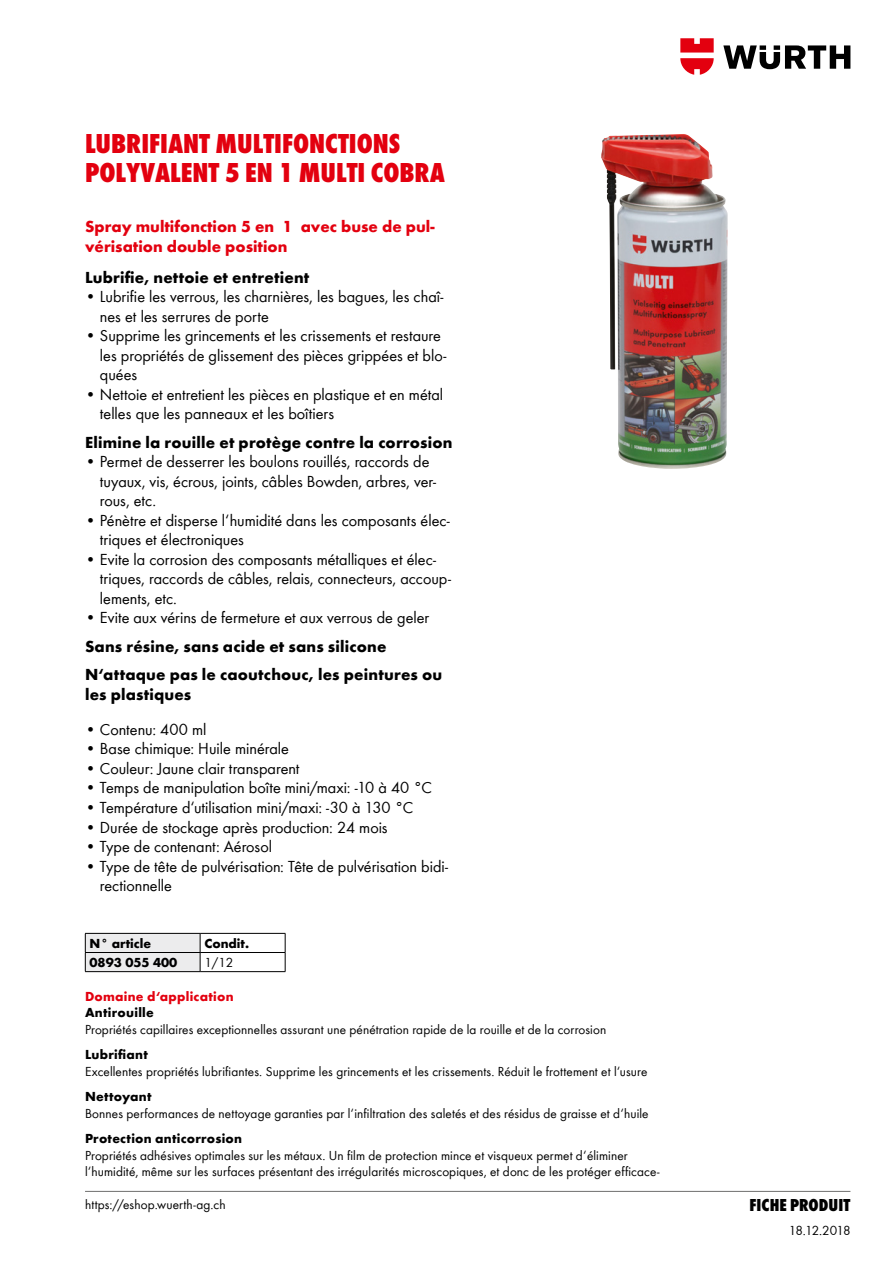
<style>
.page{position:relative;width:893px;height:1263px;background:#fff}
.page>*{position:absolute;margin:0;border:0;box-sizing:border-box;transform-origin:0 0}
.t1{font:800 condensed 28.5px/28.7px "Wuerth Global";color:#e3000f}
.t2{font:800 condensed 18px "Wuerth Global";letter-spacing:.005em;color:#000}
.t3{font:16.5px/19.5px "Wuerth Global";color:#000}
.t4{font:700 16.5px/28.5px "Wuerth Global";letter-spacing:.01em;color:#000}
.t5{font:700 16.5px/19.5px "Wuerth Global";color:#e3000f}
.t6{font:13.5px/16.5px "Wuerth Global";letter-spacing:.01em;color:#000}
.t7{font:700 13.5px "Wuerth Global";letter-spacing:.015em;color:#000}
.t8{font:700 13.5px "Wuerth Global";letter-spacing:.02em;color:#e3000f}
</style>
<div class="page">
<svg style="left:723px;top:45px;width:127px;height:24px"></svg>
<svg style="left:680px;top:38px;width:34px;height:37px"></svg>
<hr style="left:85px;top:1191px;width:765px;height:1px;background:#6f6f6e">
<hr style="left:200px;top:933px;width:85px;height:1px;background:#000">
<hr style="left:200px;top:952px;width:85px;height:1px;background:#000">
<svg style="left:85px;top:933px;width:116px;height:39px;background:#d8d8d8"></svg>
<svg style="left:285px;top:934px;width:1px;height:37px"></svg>
<hr style="left:200px;top:971px;width:85px;height:1px;background:#000">
<img style="left:601px;top:135px;width:127px;height:334px">
<h1 class="t1" style="left:85px;top:129px;width:361px">LUBRIFIANT MULTIFONCTIONS<br>POLYVALENT 5 EN 1 MULTI COBRA</h1>
<p class="t5" style="left:85px;top:217px;width:351px">Spray multifonction 5 en 1 avec buse de pul&shy;vérisation double position</p>
<p class="t4" style="left:85px;top:263px;width:226px">Lubrifie, nettoie et entretient</p>
<p class="t3" style="left:100px;top:287px;width:345px;text-indent:-15px">• Lubrifie les verrous, les charnières, les bagues, les chaî&shy;nes et les serrures de porte</p>
<p class="t3" style="left:100px;top:326px;width:348px;text-indent:-15px">• Supprime les grincements et les crissements et restaure les propriétés de glissement des pièces grippées et blo&shy;quées</p>
<p class="t3" style="left:100px;top:384px;width:345px;text-indent:-15px">• Nettoie et entretient les pièces en plastique et en métal telles que les panneaux et les boîtiers</p>
<p class="t4" style="left:85px;top:428px;width:369px">Elimine la rouille et protège contre la corrosion</p>
<p class="t3" style="left:100px;top:452px;width:338px;text-indent:-15px">• Permet de desserrer les boulons rouillés, raccords de tuyaux, vis, écrous, joints, câbles Bowden, arbres, ver&shy;rous, etc.</p>
<p class="t3" style="left:100px;top:510px;width:351px;text-indent:-15px">• Pénètre et disperse l‘humidité dans les composants élec&shy;triques et électroniques</p>
<p class="t3" style="left:100px;top:549px;width:353px;text-indent:-15px">• Evite la corrosion des composants métalliques et élec&shy;triques, raccords de câbles, relais, connecteurs, accoup&shy;lements, etc.</p>
<p class="t3" style="left:85px;top:608px;width:346px">• Evite aux vérins de fermeture et aux verrous de geler</p>
<p class="t4" style="left:85px;top:632px;width:359px">Sans résine, sans acide et sans silicone<br>N‘attaque pas le caoutchouc, les peintures ou</p>
<p class="t4" style="left:85px;top:680px;width:108px">les plastiques</p>
<p class="t3" style="left:85px;top:719px;width:123px">• Contenu: 400 ml</p>
<p class="t3" style="left:85px;top:739px;width:205px">• Base chimique: Huile minérale</p>
<p class="t3" style="left:85px;top:758px;width:216px">• Couleur: Jaune clair transparent</p>
<p class="t3" style="left:85px;top:778px;width:348px">• Temps de manipulation boîte mini/maxi: -10 à 40 °C</p>
<p class="t3" style="left:85px;top:797px;width:330px">• Température d‘utilisation mini/maxi: -30 à 130 °C</p>
<p class="t3" style="left:85px;top:817px;width:304px">• Durée de stockage après production: 24 mois</p>
<p class="t3" style="left:85px;top:837px;width:189px">• Type de contenant: Aérosol</p>
<p class="t3" style="left:100px;top:856px;width:350px;text-indent:-15px">• Type de tête de pulvérisation: Tête de pulvérisation bidi&shy;rectionnelle</p>
<p class="t7" style="left:90px;top:935px;width:63px">N° article</p>
<p class="t7" style="left:204px;top:935px;width:46px">Condit.</p>
<p class="t7" style="left:90px;top:954px;width:89px">0893 055 400</p>
<p class="t6" style="left:204px;top:954px;width:30px">1/12</p>
<p class="t8" style="left:85px;top:988px;width:150px">Domaine d‘application</p>
<p class="t7" style="left:85px;top:1005px;width:70px">Antirouille</p>
<p class="t6" style="left:85px;top:1021px;width:523px">Propriétés capillaires exceptionnelles assurant une pénétration rapide de la rouille et de la corrosion</p>
<p class="t7" style="left:85px;top:1047px;width:64px">Lubrifiant</p>
<p class="t6" style="left:85px;top:1063px;width:564px">Excellentes propriétés lubrifiantes. Supprime les grincements et les crissements. Réduit le frottement et l‘usure</p>
<p class="t7" style="left:85px;top:1089px;width:68px">Nettoyant</p>
<p class="t6" style="left:85px;top:1105px;width:565px">Bonnes performances de nettoyage garanties par l‘infiltration des saletés et des résidus de graisse et d‘huile</p>
<p class="t7" style="left:85px;top:1131px;width:159px">Protection anticorrosion</p>
<p class="t6" style="left:85px;top:1147px;width:576px">Propriétés adhésives optimales sur les métaux. Un film de protection mince et visqueux permet d‘éliminer l‘humidité, même sur les surfaces présentant des irrégularités microscopiques, et donc de les protéger efficace-</p>
<p class="t6" style="left:85px;top:1196px;width:142px">https://eshop.wuerth-ag.ch</p>
<p class="t2" style="left:749px;top:1194px;width:103px">FICHE PRODUIT</p>
<p class="t6" style="left:789px;top:1222px;width:63px">18.12.2018</p>
</div>
